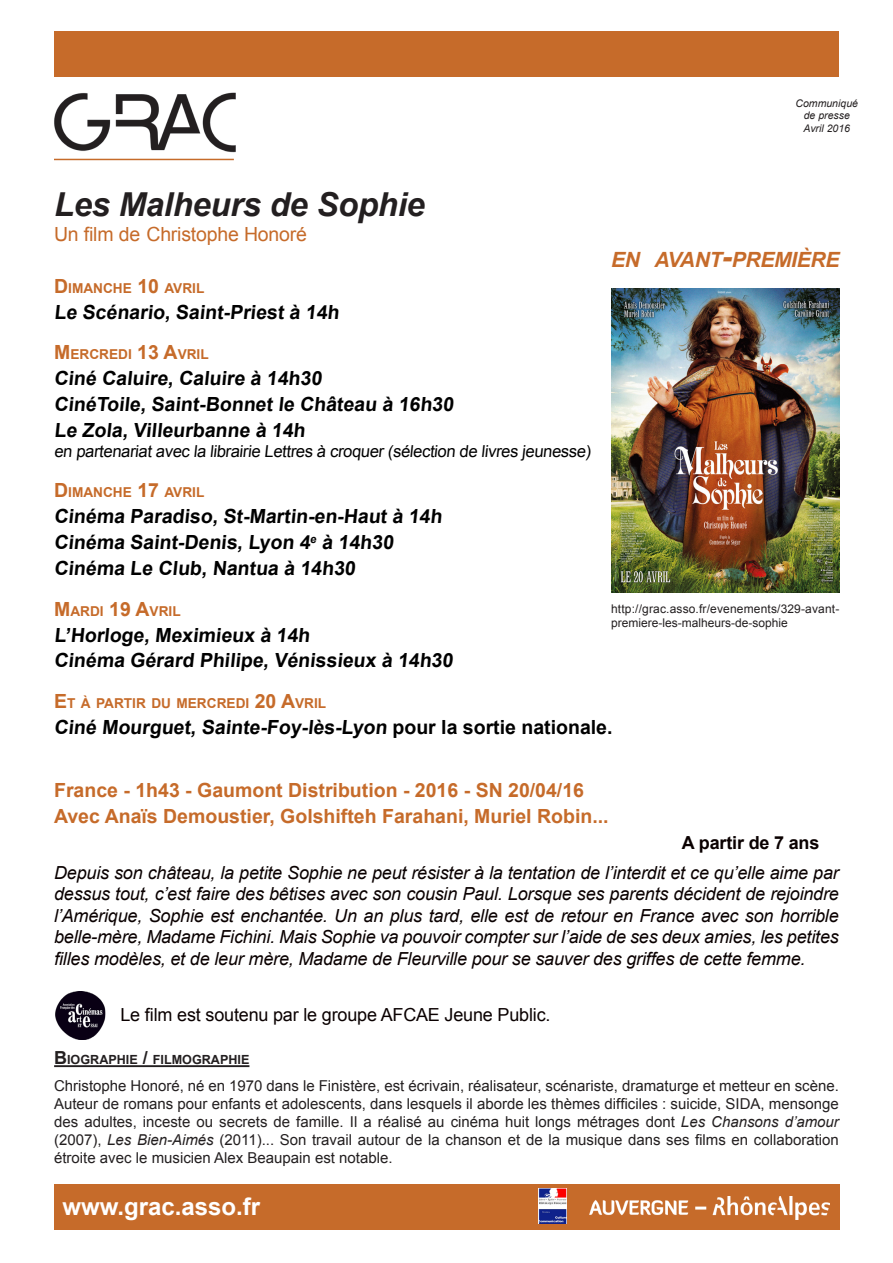
<style>
.page{position:relative;width:893px;height:1263px;background:#fff}
.page>*{position:absolute;margin:0;border:0;box-sizing:border-box;transform-origin:0 0}
.t1{font:italic 700 33px "Arial";letter-spacing:-.01em;color:#231f20}
.t2{font:700 24px "Arial";color:#fff}
.t3{font:italic 700 21px "Arial";letter-spacing:-.015em;color:#c66b2a}
.t4{font:700 19.5px/26px "Arial";color:#000}
.t5{font:700 19.5px/25.8px "Arial";color:#c66b2a}
.t6{font:19.5px "Arial";letter-spacing:-.01em;color:#c66b2a}
.t7{font:italic 18px/21.6px "Arial";letter-spacing:-.01em;color:#0a0000;text-align:justify}
.t8{font:18px "Arial";letter-spacing:-.01em;color:#0a0000}
.t9{font:700 18px "Arial";letter-spacing:-.01em;color:#0a0000}
.t10{font:16.5px "Arial";color:#000}
.t11{font:15px/18px "Arial";color:#231f20;text-align:justify}
.t12{font:700 13.65px "Arial";color:#c66b2a}
.t13{font:700 12.6px "Arial";color:#231f20}
.t14{font:12px/14.4px "Arial";letter-spacing:.01em;color:#231f20}
.t15{font:italic 10.5px/12.6px "Arial";color:#231f20;text-align:center}
.s1{font-size:19.5px}
.s2{font-size:30px}
.s3{font-size:18px}
.s4{font-style:italic}
</style>
<div class="page">
<div style="left:54px;top:1184px;width:785px;height:46px;background:#c66b2a"></div>
<hr style="left:54px;top:1065px;width:195px;height:2px;background:#231f20">
<img style="left:611px;top:288px;width:228px;height:304px">
<img style="left:590px;top:1196px;width:239px;height:23px">
<img style="left:54px;top:92px;width:182px;height:61px">
<div style="left:54px;top:31px;width:785px;height:46px;background:#c66b2a"></div>
<img style="left:539px;top:1189px;width:27px;height:34px">
<img style="left:55px;top:992px;width:51px;height:48px">
<hr style="left:54px;top:159px;width:180px;height:1px;background:#c66b2a">
<p class="t15" style="left:796px;top:97px;width:64px">Communiqué de presse<br>Avril 2016</p>
<h1 class="t1" style="left:54px;top:182px;width:372px">Les Malheurs de Sophie</h1>
<h3 class="t6" style="left:54px;top:221px;width:254px">Un film de Christophe Honoré</h3>
<p class="t12" style="left:54px;top:279px;width:152px"><span class="s1">D</span>IMANCHE <span class="s1">10</span> AVRIL</p>
<h3 class="t4" style="left:54px;top:299px;width:289px">Le Scénario, Saint-Priest à 14h</h3>
<p class="t12" style="left:54px;top:345px;width:156px"><span class="s1">M</span> ERCREDI <span class="s1">13 A</span>VRIL</p>
<h3 class="t4" style="left:54px;top:366px;width:404px">Ciné Caluire, Caluire à 14h30<br>CinéToile, Saint-Bonnet le Château à 16h30<br>Le Zola, Villeurbanne à 14h</h3>
<p class="t10" style="left:54px;top:440px;width:540px">en partenariat avec la librairie Lettres à croquer (sélection de livres jeunesse)</p>
<p class="t12" style="left:54px;top:483px;width:152px"><span class="s1">D</span>IMANCHE <span class="s1">17</span> AVRIL</p>
<h3 class="t4" style="left:54px;top:504px;width:392px">Cinéma Paradiso, St-Martin-en-Haut à 14h<br>Cinéma Saint-Denis, Lyon 4<sup>e</sup> à 14h30<br>Cinéma Le Club, Nantua à 14h30</h3>
<p class="t12" style="left:54px;top:602px;width:128px"><span class="s1">M</span>ARDI <span class="s1">19 A</span>VRIL</p>
<h3 class="t4" style="left:54px;top:622px;width:403px">L’Horloge, Meximieux à 14h<br>Cinéma Gérard Philipe, Vénissieux à 14h30</h3>
<p class="t12" style="left:54px;top:694px;width:274px"><span class="s1">E</span>T À PARTIR DU MERCREDI <span class="s1">20 A</span>VRIL</p>
<h3 class="t4" style="left:54px;top:715px;width:560px">Ciné Mourguet, Sainte-Foy-lès-Lyon pour la sortie nationale.</h3>
<h3 class="t3" style="left:611px;top:246px;width:230px">EN AVANT<span class="s2">-</span>PREMIÈRE</h3>
<p class="t14" style="left:611px;top:601px;width:230px">http://grac.asso.fr/evenements/329-avant&shy;premiere-les-malheurs-de-sophie</p>
<h3 class="t5" style="left:54px;top:778px;width:556px">France - 1h43 - Gaumont Distribution - 2016 - SN 20/04/16<br>Avec Anaïs Demoustier, Golshifteh Farahani, Muriel Robin...</h3>
<p class="t9" style="left:682px;top:830px;width:139px">A partir de 7 ans</p>
<p class="t7" style="left:54px;top:862px;width:786px">Depuis son château, la petite Sophie ne peut résister à la tentation de l’interdit et ce qu’elle aime par dessus tout, c’est faire des bêtises avec son cousin Paul. Lorsque ses parents décident de rejoindre l’Amérique, Sophie est enchantée. Un an plus tard, elle est de retour en France avec son horrible belle-mère, Madame Fichini. Mais Sophie va pouvoir compter sur l’aide de ses deux amies, les petites filles modèles, et de leur mère, Madame de Fleurville pour se sauver des griffes de cette femme.</p>
<p class="t8" style="left:120px;top:1002px;width:432px">Le film est soutenu par le groupe AFCAE Jeune Public.</p>
<p class="t13" style="left:54px;top:1051px;width:197px"><span class="s3">B</span>IOGRAPHIE <span class="s3">/</span> FILMOGRAPHIE</p>
<p class="t11" style="left:54px;top:1077px;width:786px">Christophe Honoré, né en 1970 dans le Finistère, est écrivain, réalisateur, scénariste, dramaturge et metteur en scène.<br>Auteur de romans pour enfants et adolescents, dans lesquels il aborde les thèmes difficiles : suicide, SIDA, mensonge des adultes, inceste ou secrets de famille. Il a réalisé au cinéma huit longs métrages dont <span class="s4">Les Chansons d’amour </span>(2007), <span class="s4">Les Bien-Aimés</span> (2011)... Son travail autour de la chanson et de la musique dans ses films en collaboration étroite avec le musicien Alex Beaupain est notable.</p>
<h2 class="t2" style="left:62px;top:1190px;width:199px">www.grac.asso.fr</h2>
</div>
